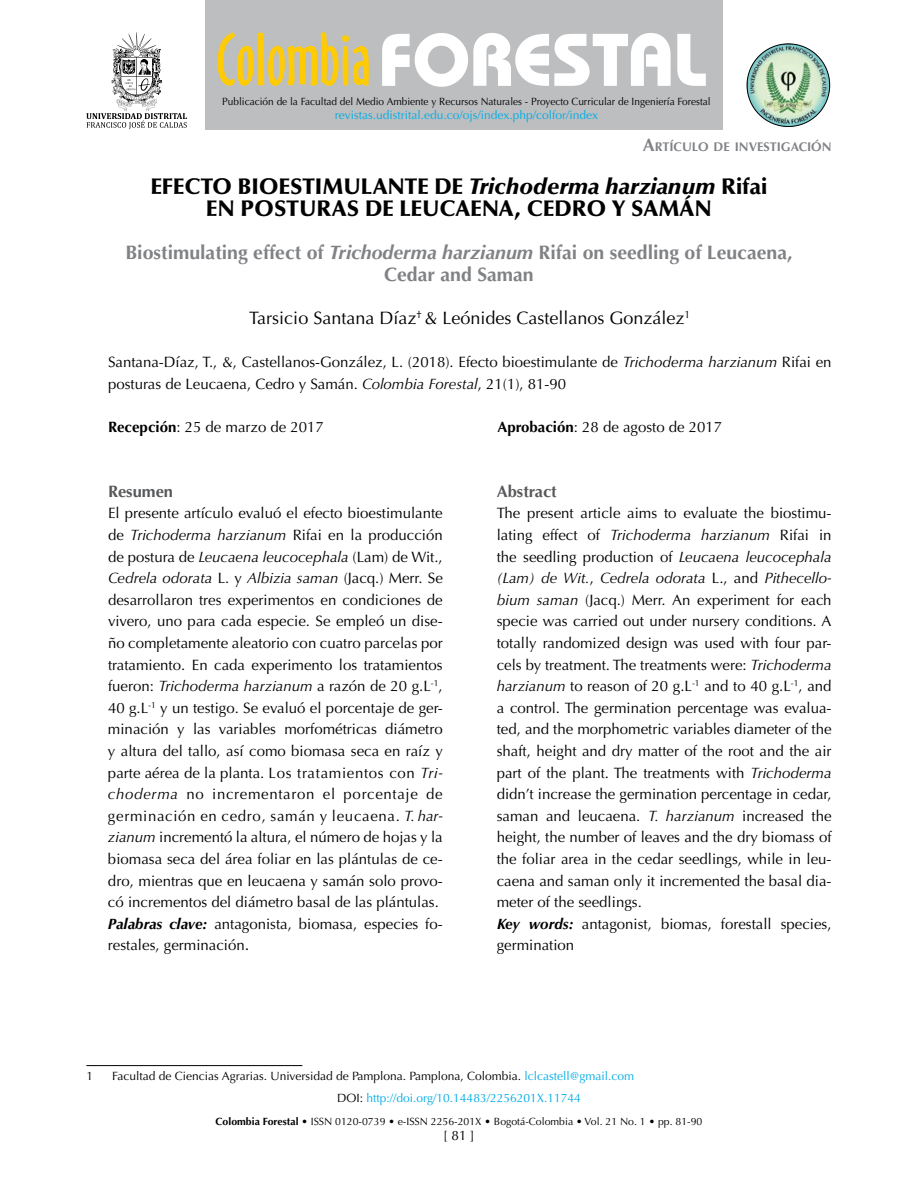
<style>
.page{position:relative;width:918px;height:1188px;background:#fff}
.page>*{position:absolute;margin:0;border:0;box-sizing:border-box;transform-origin:0 0}
.t1{font:900 22.5px/21.6px "Optima LT Std";color:#000;text-align:center}
.t2{font:700 19.5px/21.6px "Optima LT Std";color:#808285;text-align:center}
.t3{font:18px "Optima LT Std";color:#000}
.t4{font:700 16.5px "Optima LT Std";color:#58595b}
.t5{font:15px/21.6px "Optima LT Std";color:#000}
.t6{font:13.5px "Optima LT Std";color:#000}
.t7{font:700 12.6px "Optima LT Std";color:#808285}
.t8{font:12px "Optima LT Std";color:#00ade5}
.t9{font:12px "Optima LT Std";color:#000}
.t10{font:10.5px "Optima LT Std";color:#000;scale:.96 1}
.t11{font:10.5px "Optima LT Std";color:#000}
.s1{font-size:18px}
.s2{font-style:italic}
.s3{font-weight:700}
.s4{font-weight:700;font-style:italic}
.s5{font-size:16.5px}
.s6{color:#00ade5}
.s7{color:#000}
</style>
<div class="page">
<div style="left:205px;top:0;width:518px;height:130px;background:#bcbec0"></div>
<svg style="left:218px;top:32px;width:151px;height:54px"></svg>
<svg style="left:382px;top:33px;width:324px;height:54px"></svg>
<img style="left:747px;top:44px;width:83px;height:83px;border-radius:41px">
<div style="left:747px;top:44px;width:83px;height:83px;border:1px solid #000;border-radius:50%"></div>
<svg style="left:86px;top:32px;width:101px;height:97px"></svg>
<hr style="left:86px;top:1065px;width:216px;height:1px;background:#000">
<p class="t10" style="left:222px;top:95px;width:510px">Publicación de la Facultad del Medio Ambiente y Recursos Naturales - Proyecto Curricular de Ingeniería Forestal</p>
<p class="t8" style="left:335px;top:107px;width:265px">revistas.udistrital.edu.co/ojs/index.php/colfor/index</p>
<p class="t7" style="left:643px;top:140px;width:190px"><span class="s1">A</span>RTÍCULO DE INVESTIGACIÓN</p>
<h1 class="t1" style="left:151px;top:176px;width:618px">EFECTO BIOESTIMULANTE DE <span class="s2">Trichoderma harzianum</span> Rifai<br>EN POSTURAS DE LEUCAENA, CEDRO Y SAMÁN</h1>
<h2 class="t2" style="left:125px;top:242px;width:669px">Biostimulating effect of <span class="s2">Trichoderma harzianum</span> Rifai on seedling of Leucaena,<br>Cedar and Saman</h2>
<p class="t3" style="left:249px;top:307px;width:443px">Tarsicio Santana Díaz<sup>†</sup> &amp; Leónides Castellanos González<sup>1</sup></p>
<p class="t5" style="left:108px;top:352px;width:725px">Santana-Díaz, T., &amp;, Castellanos-González, L. (2018). Efecto bioestimulante de <span class="s2">Trichoderma harzianum</span> Rifai en posturas de Leucaena, Cedro y Samán. <span class="s2">Colombia Forestal</span>, 21(1), 81-90</p>
<p class="t5" style="left:108px;top:416px;width:217px"><span class="s3">Recepción</span>: 25 de marzo de 2017</p>
<p class="t5" style="left:497px;top:416px;width:226px"><span class="s3">Aprobación</span>: 28 de agosto de 2017</p>
<p class="t4" style="left:108px;top:482px;width:67px">Resumen</p>
<p class="t5" style="left:108px;top:503px;width:336px">El presente artículo evaluó el efecto bioestimulante de <span class="s2">Trichoderma harzianum</span> Rifai en la producción de postura de <span class="s2">Leucaena leucocephala</span> (Lam) de Wit., <span class="s2">Cedrela odorata</span> L. y <span class="s2">Albizia saman</span> (Jacq.) Merr. Se desarrollaron tres experimentos en condiciones de vivero, uno para cada especie. Se empleó un dise&shy;ño completamente aleatorio con cuatro parcelas por tratamiento. En cada experimento los tratamientos fueron: <span class="s2">Trichoderma harzianum</span> a razón de 20 g.L<sup>-1</sup>, 40 g.L<sup>-1</sup> y un testigo. Se evaluó el porcentaje de ger&shy;minación y las variables morfométricas diámetro y altura del tallo, así como biomasa seca en raíz y parte aérea de la planta. Los tratamientos con <span class="s2">Tri&shy;choderma</span> no incrementaron el porcentaje de germinación en cedro, samán y leucaena. <span class="s2">T. har&shy;zianum</span> incrementó la altura, el número de hojas y la biomasa seca del área foliar en las plántulas de ce&shy;dro, mientras que en leucaena y samán solo provo&shy;có incrementos del diámetro basal de las plántulas.<br><span class="s4">Palabras clave:</span> antagonista, biomasa, especies fo&shy;restales, germinación<span class="s5">.</span></p>
<p class="t4" style="left:497px;top:482px;width:62px">Abstract</p>
<p class="t5" style="left:497px;top:503px;width:336px">The present article aims to evaluate the biostimu&shy;lating effect of <span class="s2">Trichoderma harzianum</span> Rifai in the seedling production of <span class="s2">Leucaena leucocephala (Lam) de Wit.</span>, <span class="s2">Cedrela odorata</span> L., and <span class="s2">Pithecello&shy;bium saman</span> (Jacq.) Merr. An experiment for each specie was carried out under nursery conditions. A totally randomized design was used with four par&shy;cels by treatment. The treatments were: <span class="s2">Trichoderma harzianum</span> to reason of 20 g.L<sup>-1</sup> and to 40 g.L<sup>-1</sup>, and a control. The germination percentage was evalua&shy;ted, and the morphometric variables diameter of the shaft, height and dry matter of the root and the air part of the plant. The treatments with <span class="s2">Trichoderma </span>didn’t increase the germination percentage in cedar, saman and leucaena. <span class="s2">T. harzianum</span> increased the height, the number of leaves and the dry biomass of the foliar area in the cedar seedlings, while in leu&shy;caena and saman only it incremented the basal dia&shy;meter of the seedlings.<br><span class="s4">Key words:</span> antagonist, biomas, forestall species, germination</p>
<p class="t9" style="left:86px;top:1069px;width:8px">1</p>
<p class="t9" style="left:112px;top:1069px;width:523px">Facultad de Ciencias Agrarias. Universidad de Pamplona. Pamplona, Colombia. <span class="s6">lclcastell@gmail.com</span></p>
<p class="t8" style="left:337px;top:1091px;width:245px"><span class="s7">DOI:</span> http://doi.org/10.14483/2256201X.11744</p>
<p class="t11" style="left:216px;top:1115px;width:488px"><span class="s3">Colombia Forestal</span> • ISSN 0120-0739 • e-ISSN 2256-201X • Bogotá-Colombia • Vol. 21 No. 1 • pp. 81-90</p>
<p class="t6" style="left:443px;top:1127px;width:33px">[ 81 ]</p>
</div>
